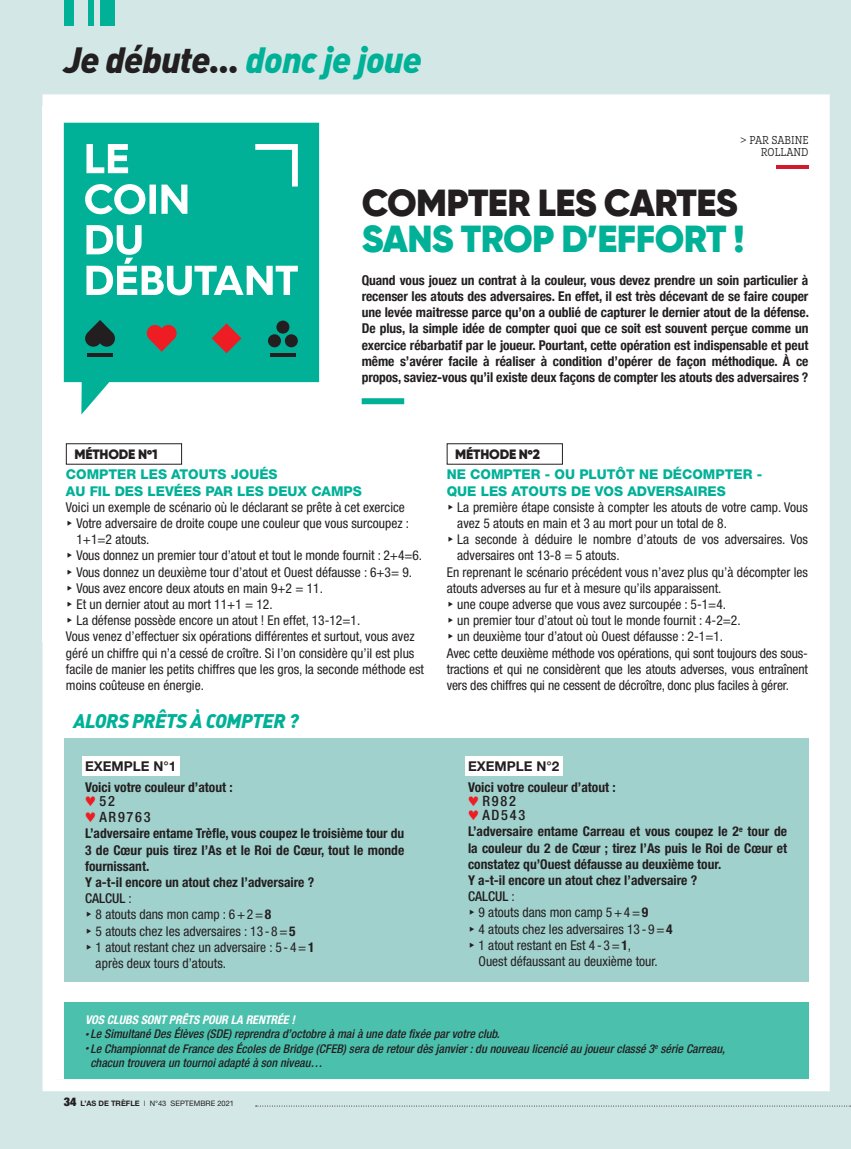
<style>
.page{position:relative;width:851px;height:1149px;background:#fff}
.page>*{position:absolute;margin:0;border:0;box-sizing:border-box;transform-origin:0 0}
.t1{font:900 37.5px "Gilroy";letter-spacing:-.015em;color:#00b198}
.t2{font:900 37.5px "Gilroy";letter-spacing:-.015em;color:#231f20}
.t3{font:36px "DIN Black Italic Alt";letter-spacing:-.025em;color:#231f20}
.t4{font:19.5px "DIN Black Italic Alt";letter-spacing:-.025em;color:#00b198}
.t5{font:500 condensed 14.25px/16.2px "Helvetica Neue";letter-spacing:.125em;color:#231f20}
.t6{font:condensed 13.5px "Helvetica Neue";color:#231f20}
.t7{font:700 condensed 13.5px/16.2px "Helvetica Neue";letter-spacing:-.005em;color:#231f20;text-align:justify}
.t8{font:700 condensed 13.5px "Helvetica Neue";color:#231f20}
.t9{font:800 13.5px/16.2px "Helvetica Neue";color:#00b198}
.t10{font:900 13.5px "Gilroy";letter-spacing:-.015em;color:#231f20}
.t11{font:700 13.5px "Helvetica Neue";color:#231f20}
.t12{font:500 condensed 13.5px "Helvetica Neue";color:#231f20}
.t13{font:italic 500 condensed 12px/14.4px "Helvetica Neue";color:#231f20}
.t14{font:italic 700 condensed 12px "Helvetica Neue";letter-spacing:-.005em;color:#fff}
.t15{font:12px/12px "Lubalin Graph Cd ITC";color:#231f20;text-align:right}
.t16{font:7.5px "Helvetica Neue";color:#231f20}
.s1{color:#00b198}
.s2{font-family:"Hurme Geometric Sans 1";font-stretch:normal}
.s3{font-family:"DIN";font-weight:900;font-style:italic}
.s4{color:#ee1d23}
.s5{font-weight:400}
.s6{font-weight:700}
.s7{font-size:7.5px}
.s8{font-weight:900;font-stretch:expanded;font-size:12px}
.s9{font-weight:300}
</style>
<div class="page">
<div style="left:0;top:0;width:850px;height:1148px;background:#d3e8e6"></div>
<div style="left:47px;top:106px;width:778px;height:972px;background:#fff"></div>
<div style="left:64px;top:738px;width:386px;height:243px;background:#a1d1cd"></div>
<div style="left:446px;top:738px;width:362px;height:243px;background:#a1d1cd"></div>
<div style="left:43px;top:94px;width:786px;height:996px;border:12px solid #fff"></div>
<svg style="left:255px;top:1105px;width:596px;height:1px"></svg>
<div style="left:100px;top:0;width:14px;height:26px;background:#00b198"></div>
<div style="left:88px;top:0;width:6px;height:26px;background:#00b198"></div>
<div style="left:64px;top:0;width:9px;height:26px;background:#00b198"></div>
<hr style="left:776px;top:166px;width:32px;height:3px;background:#d3192e">
<svg style="left:64px;top:123px;width:255px;height:291px;fill:#00b198"></svg>
<svg style="left:249px;top:141px;width:52px;height:51px;background:#2cbea9"></svg>
<svg style="left:86px;top:225px;width:212px;height:70px"></svg>
<svg style="left:85px;top:184px;width:102px;height:30px"></svg>
<svg style="left:86px;top:144px;width:42px;height:29px"></svg>
<svg style="left:85px;top:320px;width:30px;height:26px"></svg>
<svg style="left:211px;top:323px;width:30px;height:30px"></svg>
<div style="left:268px;top:334px;width:13px;height:13px;background:#231f20;border-radius:50%"></div>
<div style="left:285px;top:334px;width:13px;height:13px;background:#231f20;border-radius:50%"></div>
<div style="left:276px;top:320px;width:13px;height:13px;background:#231f20;border-radius:50%"></div>
<hr style="left:270px;top:353px;width:25px;height:3px;background:#231f20">
<svg style="left:147px;top:325px;width:30px;height:26px"></svg>
<hr style="left:87px;top:353px;width:26px;height:3px;background:#231f20">
<div style="left:66px;top:443px;width:116px;height:21px;border:1px solid #231f20"></div>
<div style="left:446px;top:443px;width:116px;height:21px;border:1px solid #231f20"></div>
<div style="left:361px;top:398px;width:43px;height:6px;background:#00b198"></div>
<div style="left:82px;top:756px;width:98px;height:20px;background:#fff"></div>
<div style="left:465px;top:756px;width:97px;height:20px;background:#fff"></div>
<div style="left:64px;top:1002px;width:744px;height:76px;background:#4ac0ad"></div>
<h2 class="t3" style="left:64px;top:36px;width:359px">Je débute... <span class="s1">donc je joue</span></h2>
<p class="t15" style="left:740px;top:134px;width:69px">&gt; PAR SABINE<br>ROLLAND</p>
<h1 class="t2" style="left:362px;top:179px;width:377px">COMPTER LES CARTES</h1>
<h1 class="t1" style="left:362px;top:215px;width:384px">SANS TROP D’EFFORT !</h1>
<p class="t7" style="left:361px;top:271px;width:448px">Quand vous jouez un contrat à la couleur, vous devez prendre un soin particulier à recenser les atouts des adversaires. En effet, il est très décevant de se faire couper une levée maitresse parce qu’on a oublié de capturer le dernier atout de la défense.<br>De plus, la simple idée de compter quoi que ce soit est souvent perçue comme un exercice rébarbatif par le joueur. Pourtant, cette opération est indispensable et peut même s’avérer facile à réaliser à condition d’opérer de façon méthodique. À ce propos, saviez-vous qu’il existe deux façons de compter les atouts des adversaires ?</p>
<p class="t10" style="left:74px;top:446px;width:85px">MÉTHODE N°1</p>
<p class="t9" style="left:66px;top:466px;width:297px">COMPTER LES ATOUTS JOUÉS<br>AU FIL DES LEVÉES PAR LES DEUX CAMPS</p>
<p class="t6" style="left:66px;top:499px;width:340px">Voici un exemple de scénario où le déclarant se prête à cet exercice</p>
<p class="t6" style="left:66px;top:515px;width:344px"><span class="s2">►</span> Votre adversaire de droite coupe une couleur que vous surcoupez :</p>
<p class="t6" style="left:76px;top:531px;width:74px">1+1=2 atouts.</p>
<p class="t6" style="left:66px;top:547px;width:357px"><span class="s2">►</span> Vous donnez un premier tour d’atout et tout le monde fournit : 2+4=6.</p>
<p class="t6" style="left:66px;top:564px;width:347px"><span class="s2">►</span> Vous donnez un deuxième tour d’atout et Ouest défausse : 6+3= 9.</p>
<p class="t6" style="left:66px;top:580px;width:258px"><span class="s2">►</span> Vous avez encore deux atouts en main 9+2 = 11.</p>
<p class="t6" style="left:66px;top:596px;width:208px"><span class="s2">►</span> Et un dernier atout au mort 11+1 = 12.</p>
<p class="t6" style="left:66px;top:612px;width:296px"><span class="s2">►</span> La défense possède encore un atout ! En effet, 13-12=1.</p>
<p class="t6" style="left:66px;top:628px;width:350px">Vous venez d’effectuer six opérations différentes et surtout, vous avez</p>
<p class="t6" style="left:66px;top:645px;width:350px">géré un chiffre qui n’a cessé de croître. Si l’on considère qu’il est plus</p>
<p class="t6" style="left:66px;top:661px;width:359px">facile de manier les petits chiffres que les gros, la seconde méthode est</p>
<p class="t6" style="left:66px;top:677px;width:139px">moins coûteuse en énergie.</p>
<h3 class="t4" style="left:73px;top:707px;width:227px">ALORS PR<span class="s3">Ê</span>TS À COMPTER ?</h3>
<p class="t11" style="left:85px;top:757px;width:93px">EXEMPLE N°1</p>
<p class="t8" style="left:85px;top:778px;width:149px">Voici votre couleur d’atout :</p>
<p class="t5" style="left:85px;top:792px;width:67px"><span class="s4">♥</span> 52<br><span class="s4">♥</span> AR9763</p>
<p class="t8" style="left:85px;top:825px;width:320px">L’adversaire entame Trèfle, vous coupez le troisième tour du</p>
<p class="t8" style="left:85px;top:841px;width:320px">3 de Cœur puis tirez l’As et le Roi de Cœur, tout le monde</p>
<p class="t8" style="left:85px;top:857px;width:66px">fournissant.</p>
<p class="t8" style="left:85px;top:873px;width:231px">Y a-t-il encore un atout chez l’adversaire ?</p>
<p class="t12" style="left:85px;top:890px;width:48px">CALCUL <span class="s5">:</span></p>
<p class="t6" style="left:85px;top:906px;width:188px"><span class="s2">►</span> 8 atouts dans mon camp : 6+2=<span class="s6">8</span></p>
<p class="t6" style="left:85px;top:922px;width:212px"><span class="s2">►</span> 5 atouts chez les adversaires : 13 - 8=<span class="s6">5</span></p>
<p class="t6" style="left:85px;top:938px;width:231px"><span class="s2">►</span> 1 atout restant chez un adversaire : 5 - 4=<span class="s6">1</span></p>
<p class="t6" style="left:96px;top:955px;width:132px">après deux tours d’atouts.</p>
<p class="t10" style="left:455px;top:446px;width:86px">MÉTHODE N°2</p>
<p class="t9" style="left:446px;top:466px;width:317px">NE COMPTER - OU PLUTÔT NE DÉCOMPTER -</p>
<p class="t9" style="left:446px;top:482px;width:280px">QUE LES ATOUTS DE VOS ADVERSAIRES</p>
<p class="t6" style="left:446px;top:499px;width:362px"><span class="s2">►</span> La première étape consiste à compter les atouts de votre camp. Vous</p>
<p class="t6" style="left:457px;top:515px;width:271px">avez 5 atouts en main et 3 au mort pour un total de 8.</p>
<p class="t6" style="left:446px;top:531px;width:362px"><span class="s2">►</span> La seconde à déduire le nombre d’atouts de vos adversaires. Vos</p>
<p class="t6" style="left:457px;top:547px;width:164px">adversaires ont 13-8 = 5 atouts.</p>
<p class="t6" style="left:446px;top:564px;width:362px">En reprenant le scénario précédent vous n’avez plus qu’à décompter les</p>
<p class="t6" style="left:446px;top:580px;width:276px">atouts adverses au fur et à mesure qu’ils apparaissent.</p>
<p class="t6" style="left:446px;top:596px;width:281px"><span class="s2">►</span> une coupe adverse que vous avez surcoupée : 5-1=4.</p>
<p class="t6" style="left:446px;top:612px;width:295px"><span class="s2">►</span> un premier tour d’atout où tout le monde fournit : 4-2=2.</p>
<p class="t6" style="left:446px;top:628px;width:278px"><span class="s2">►</span> un deuxième tour d’atout où Ouest défausse : 2-1=1.</p>
<p class="t6" style="left:446px;top:645px;width:362px">Avec cette deuxième méthode vos opérations, qui sont toujours des sous-</p>
<p class="t6" style="left:446px;top:661px;width:362px">tractions et qui ne considèrent que les atouts adverses, vous entraînent</p>
<p class="t6" style="left:446px;top:677px;width:343px">vers des chiffres qui ne cessent de décroître, donc plus faciles à gérer.</p>
<p class="t11" style="left:468px;top:757px;width:93px">EXEMPLE N°2</p>
<p class="t8" style="left:468px;top:778px;width:149px">Voici votre couleur d’atout :</p>
<p class="t5" style="left:468px;top:793px;width:59px;line-height:14.2px"><span class="s4">♥</span> R982 <span class="s4">♥</span> AD543</p>
<p class="t8" style="left:468px;top:823px;width:320px">L’adversaire entame Carreau et vous coupez le 2<sup>e</sup> tour de</p>
<p class="t8" style="left:468px;top:839px;width:320px">la couleur du 2 de Cœur ; tirez l’As puis le Roi de Cœur et</p>
<p class="t8" style="left:468px;top:855px;width:255px">constatez qu’Ouest défausse au deuxième tour.</p>
<p class="t8" style="left:468px;top:871px;width:231px">Y a-t-il encore un atout chez l’adversaire ?</p>
<p class="t12" style="left:468px;top:888px;width:48px">CALCUL <span class="s5">:</span></p>
<p class="t6" style="left:468px;top:904px;width:182px"><span class="s2">►</span> 9 atouts dans mon camp 5+4=<span class="s6">9</span></p>
<p class="t6" style="left:468px;top:920px;width:206px"><span class="s2">►</span> 4 atouts chez les adversaires 13 - 9=<span class="s6">4</span></p>
<p class="t6" style="left:468px;top:936px;width:165px"><span class="s2">►</span> 1 atout restant en Est 4 - 3=<span class="s6">1</span>,</p>
<p class="t6" style="left:478px;top:953px;width:181px">Ouest défaussant au deuxième tour.</p>
<p class="t14" style="left:85px;top:1012px;width:211px">VOS CLUBS SONT PRÊTS POUR LA RENTRÉE !</p>
<p class="t13" style="left:85px;top:1026px;width:416px"><span class="s7">•</span> Le Simultané Des Élèves (SDE) reprendra d’octobre à mai à une date fixée par votre club.</p>
<p class="t13" style="left:90px;top:1040px;width:636px;text-indent:-5px"><span class="s7">•</span> Le Championnat de France des Écoles de Bridge (CFEB) sera de retour dès janvier : du nouveau licencié au joueur classé 3<sup>e</sup> série Carreau, chacun trouvera un tournoi adapté à son niveau…</p>
<p class="t16" style="left:64px;top:1098px;width:172px"><span class="s8">34</span> <span class="s6">L’AS DE TRÈFLE</span> <span class="s9">I</span> N°43 SEPTEMBRE 2021</p>
</div>
